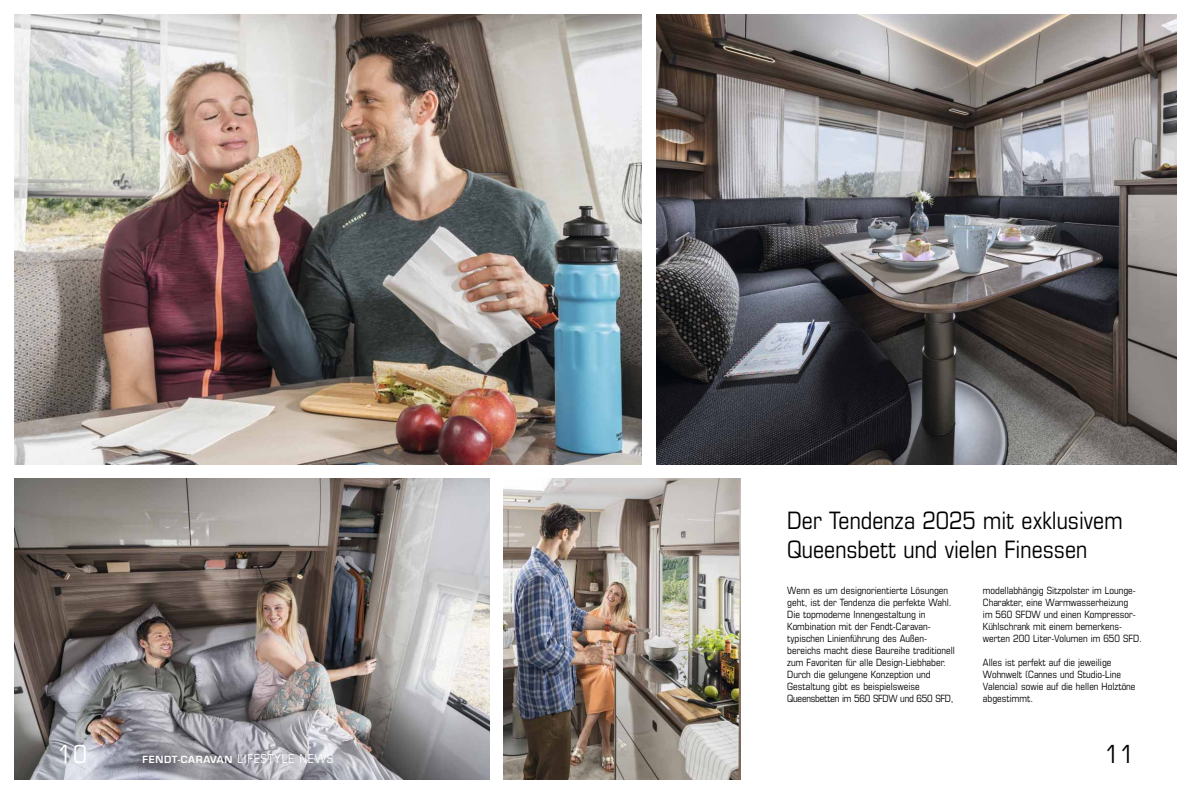
<style>
.page{position:relative;width:1191px;height:794px;background:#fff}
.page>*{position:absolute;margin:0;border:0;box-sizing:border-box;transform-origin:0 0}
.t1{font:condensed 25px "Eurostile";color:#fff}
.t2{font:condensed 25px "Eurostile";color:#000}
.t3{font:condensed 24px/28.8px "Eurostile";color:#000}
.t4{font:condensed 10px/12px "Eurostile";color:#000}
.t5{font:600 9.6px "Eurostile";letter-spacing:.07em;color:#fff}
.s1{font-weight:400;font-stretch:condensed;font-size:12.4px}
</style>
<div class="page">
<img style="left:14px;top:478px;width:475px;height:302px">
<img style="left:14px;top:14px;width:628px;height:450px">
<img style="left:656px;top:14px;width:520px;height:450px">
<img style="left:504px;top:478px;width:237px;height:302px">
<p class="t3" style="left:787px;top:508px;width:337px">Der Tendenza 2025 mit exklusivem<br>Queensbett und vielen Finessen</p>
<p class="t4" style="left:787px;top:586px;width:166px">Wenn es um designorientierte Lösungen geht, ist der Tendenza die perfekte Wahl.<br>Die topmoderne Innengestaltung in Kombination mit der Fendt-Caravan-</p>
<p class="t4" style="left:787px;top:634px;width:169px">typischen Linienführung des Außen&shy;bereichs macht diese Baureihe traditionell zum Favoriten für alle Design-Liebhaber.<br>Durch die gelungene Konzeption und Gestaltung gibt es beispielsweise Queensbetten im 560 SFDW und 650 SFD,</p>
<p class="t4" style="left:983px;top:586px;width:154px">modellabhängig Sitzpolster im Lounge-<br>Charakter, eine Warmwasserheizung</p>
<p class="t4" style="left:983px;top:610px;width:154px">im 560 SFDW und einen Kompressor-<br>Kühlschrank mit einem bemerkens-</p>
<p class="t4" style="left:983px;top:634px;width:161px">werten 200 Liter-Volumen im 650 SFD.</p>
<p class="t4" style="left:983px;top:658px;width:154px">Alles ist perfekt auf die jeweilige<br>Wohnwelt (Cannes und Studio-Line<br>Valencia) sowie auf die hellen Holztöne abgestimmt.</p>
<p class="t1" style="left:58px;top:744px;width:31px">10</p>
<p class="t5" style="left:142px;top:755px;width:193px">FENDT-CARAVAN <span class="s1">LIFESTYLE NEWS</span></p>
<p class="t2" style="left:1105px;top:744px;width:31px">11</p>
</div>
